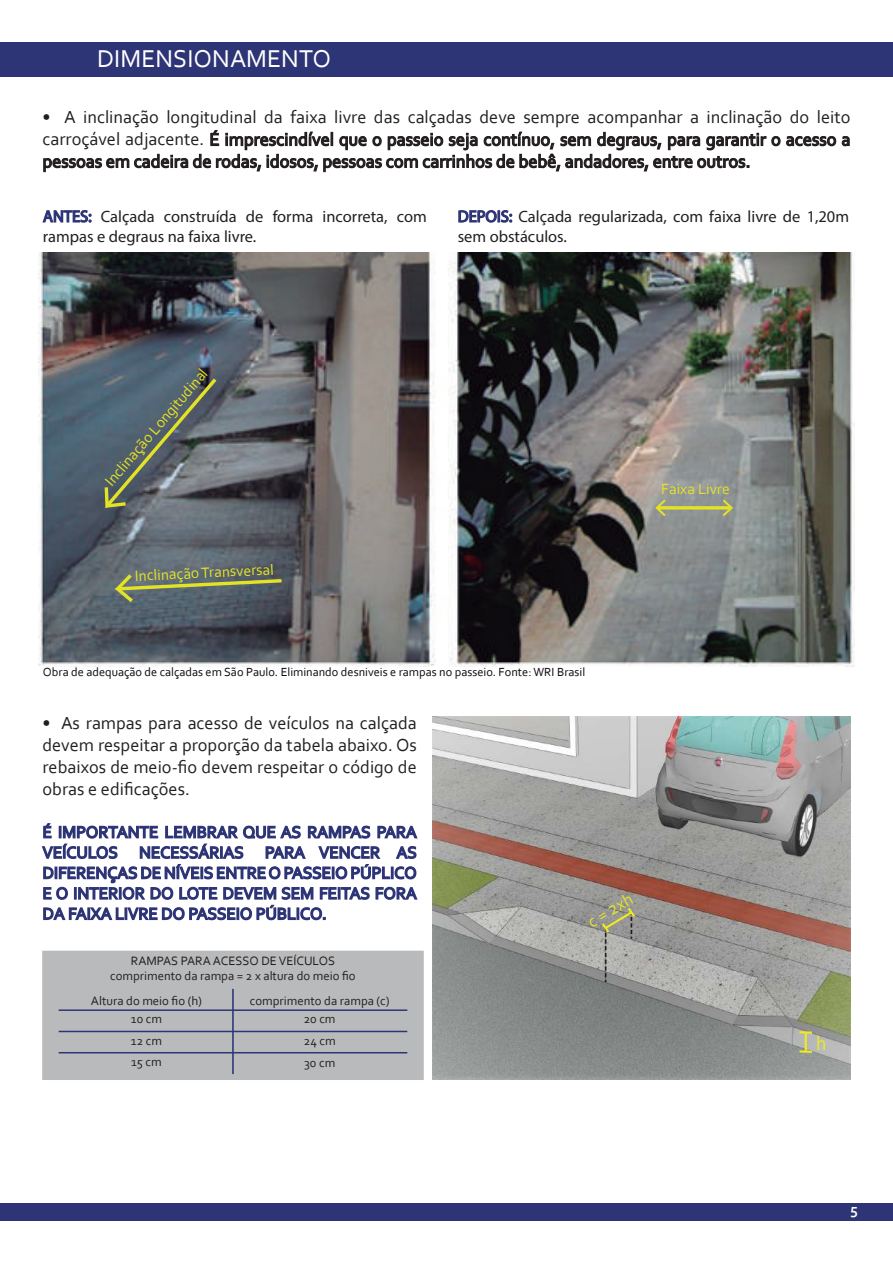
<style>
.page{position:relative;width:893px;height:1263px;background:#fff}
.page>*{position:absolute;margin:0;border:0;box-sizing:border-box;transform-origin:0 0}
.t1{font:25.5px "Corbel";color:#fff}
.t2{font:24.6px "Corbel";color:#fff}
.t3{font:20.25px "Corbel";color:#efea20;scale:.94 1}
.t4{font:18.3px/21.9px "Corbel";color:#231f20;text-align:justify}
.t5{font:17.25px "Corbel";color:#e3e326}
.t6{font:16.5px/19.8px "Myriad Pro";color:#231f20}
.t7{font:15.6px "Corbel";color:#e3e326}
.t8{font:12.75px/21.8px "Corbel";color:#231f20;text-align:justify}
.t9{font:12.3px "Corbel";color:#0c090d}
.s1{color:#2d3576}
.s2{font-size:19.5px}
</style>
<div class="page">
<img style="left:432px;top:716px;width:419px;height:363px">
<div style="left:0;top:43px;width:893px;height:34px;background:#2d3576"></div>
<svg style="left:43px;top:130px;width:807px;height:43px"></svg>
<svg style="left:799px;top:1031px;width:13px;height:22px"></svg>
<svg style="left:600px;top:905px;width:37px;height:77px;background:#a1a197"></svg>
<svg style="left:41px;top:823px;width:377px;height:98px"></svg>
<div style="left:42px;top:951px;width:382px;height:129px;background:#b9babb"></div>
<hr style="left:232px;top:989px;width:2px;height:85px;background:#2d3576">
<hr style="left:59px;top:1009px;width:348px;height:2px;background:#2d3576">
<hr style="left:59px;top:1031px;width:348px;height:1px;background:#2d3576">
<hr style="left:59px;top:1052px;width:348px;height:1px;background:#2d3576">
<img style="left:39px;top:253px;width:816px;height:414px">
<svg style="left:103px;top:375px;width:117px;height:135px;background:#5f6a6d"></svg>
<svg style="left:115px;top:574px;width:170px;height:28px;background:#6a7463"></svg>
<hr style="left:657px;top:506px;width:74px;height:3px;background:#e3e326">
<svg style="left:655px;top:499px;width:11px;height:17px"></svg>
<svg style="left:723px;top:499px;width:10px;height:17px"></svg>
<svg style="left:42px;top:210px;width:50px;height:13px"></svg>
<svg style="left:458px;top:210px;width:54px;height:13px"></svg>
<div style="left:1px;top:1203px;width:892px;height:17px;background:#2d3576"></div>
<h1 class="t1" style="left:97px;top:42px;width:236px">DIMENSIONAMENTO</h1>
<p class="t4" style="left:43px;top:106px;width:809px">• A inclinação longitudinal da faixa livre das calçadas deve sempre acompanhar a inclinação do leito carroçável adjacente. É imprescindível que o passeio seja contínuo, sem degraus, para garantir o acesso a pessoas em cadeira de rodas, idosos, pessoas com carrinhos de bebê, andadores, entre outros.</p>
<p class="t6" style="left:43px;top:206px;width:385px"><span class="s1">ANTES:</span> Calçada construída de forma incorreta, com rampas e degraus na faixa livre.</p>
<p class="t6" style="left:458px;top:206px;width:393px"><span class="s1">DEPOIS:</span> Calçada regularizada, com faixa livre de 1,20m sem obstáculos.</p>
<p class="t7" style="left:100px;top:477px;width:150px;rotate:-49deg">Inclinação Longitudinal</p>
<p class="t7" style="left:134px;top:566px;width:141px;rotate:-3deg">Inclinação Transversal</p>
<p class="t9" style="left:43px;top:664px;width:544px">Obra de adequação de calçadas em São Paulo. Eliminando desniveis e rampas no passeio. Fonte: WRI Brasil</p>
<p class="t4" style="left:43px;top:712px;width:376px">• As rampas para acesso de veículos na calçada devem respeitar a proporção da tabela abaixo. Os rebaixos de meio-fio devem respeitar o código de obras e edificações.</p>
<p class="t7" style="left:661px;top:479px;width:70px">Faixa Livre</p>
<p class="t8" style="left:110px;top:953px;width:247px;line-height:15.3px;text-align:center">RAMPAS PARA ACESSO DE VEÍCULOS comprimento da rampa = 2 x altura do meio fio</p>
<p class="t8" style="left:91px;top:989px;width:112px">Altura do meio fio (h)</p>
<p class="t8" style="left:250px;top:989px;width:141px">comprimento da rampa (c)</p>
<p class="t8" style="left:131px;top:1007px;width:32px">10 cm 12 cm 15 cm</p>
<p class="t8" style="left:304px;top:1008px;width:33px">20 cm 24 cm 30 cm</p>
<p class="t5" style="left:584px;top:913px;width:50px;rotate:-30deg">c = <span class="s2">2</span>xh</p>
<p class="t3" style="left:816px;top:1030px;width:12px">h</p>
<h2 class="t2" style="left:850px;top:1194px;width:9px">5</h2>
</div>
